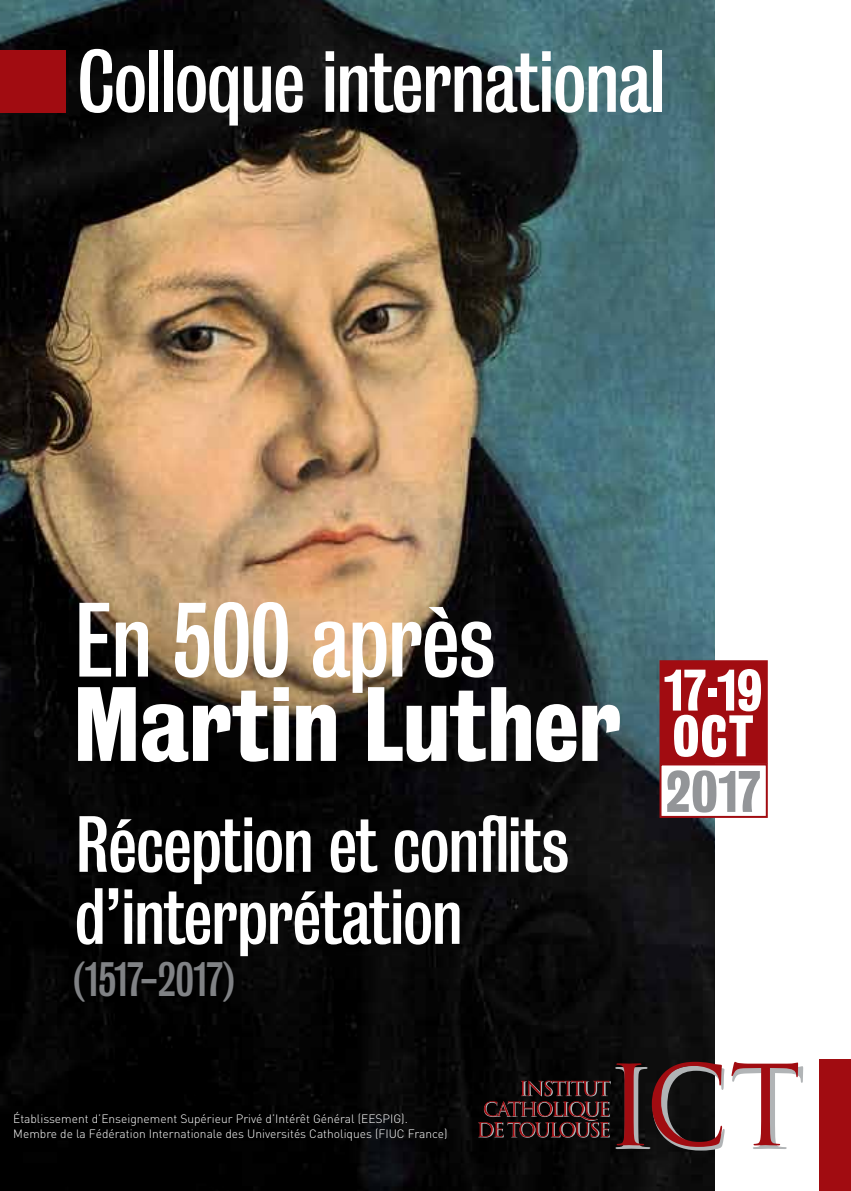
<style>
.page{position:relative;width:851px;height:1191px;background:#fff}
.page>*{position:absolute;margin:0;border:0;box-sizing:border-box;transform-origin:0 0}
.t1{font:96px "Bureau Grotesque Three Seven";color:#fff}
.t2{font:96px "Bureau Grotesque Three Three";color:#fff}
.t3{font:80.6px "Bureau Grotesque Three Three";color:#fff}
.t4{font:72.4px/72px "Bureau Grotesque Three Three";color:#fff}
.t5{font:53.2px/45.8px "Bureau Grotesque Three Seven";letter-spacing:.015em;color:#fff}
.t6{font:53.2px "Bureau Grotesque Three Seven";color:#939598}
.t7{font:44px "Bureau Grotesque Three Three";color:#808285}
.t8{font:300 12px/14.4px "DIN";color:#fff}
</style>
<div class="page">
<img style="left:0;top:0;width:714px;height:1191px">
<div style="left:819px;top:1060px;width:31px;height:131px;background:#a10c11"></div>
<svg style="left:478px;top:1061px;width:246px;height:89px;background:#372021"></svg>
<svg style="left:731px;top:1061px;width:72px;height:88px"></svg>
<div style="left:0;top:50px;width:66px;height:63px;background:#a10c11"></div>
<div style="left:659px;top:660px;width:108px;height:104px;background:#a10c11;border:2px solid #a10c11"></div>
<div style="left:659px;top:763px;width:108px;height:55px;background:#fff;border:2px solid #a10c11"></div>
<div style="left:707px;top:689px;width:9px;height:8px;background:#fff"></div>
<h2 class="t3" style="left:78px;top:37px;width:588px">Colloque international</h2>
<h1 class="t2" style="left:74px;top:587px;width:423px">En 500 après</h1>
<h1 class="t1" style="left:74px;top:661px;width:548px">Martin Luther</h1>
<h3 class="t4" style="left:75px;top:809px;width:495px">Réception et conflits d’interprétation</h3>
<h3 class="t7" style="left:72px;top:954px;width:165px">(1517-2017)</h3>
<p class="t8" style="left:13px;top:1111px;width:436px">Établissement d’Enseignement Supérieur Privé d’Intérêt Général (EESPIG).<br>Membre de la Fédération Internationale des Universités Catholiques (FIUC France)</p>
<h3 class="t5" style="left:663px;top:665px;width:101px">17 19<br>OCT</h3>
<h3 class="t6" style="left:665px;top:756px;width:96px">2017</h3>
</div>
